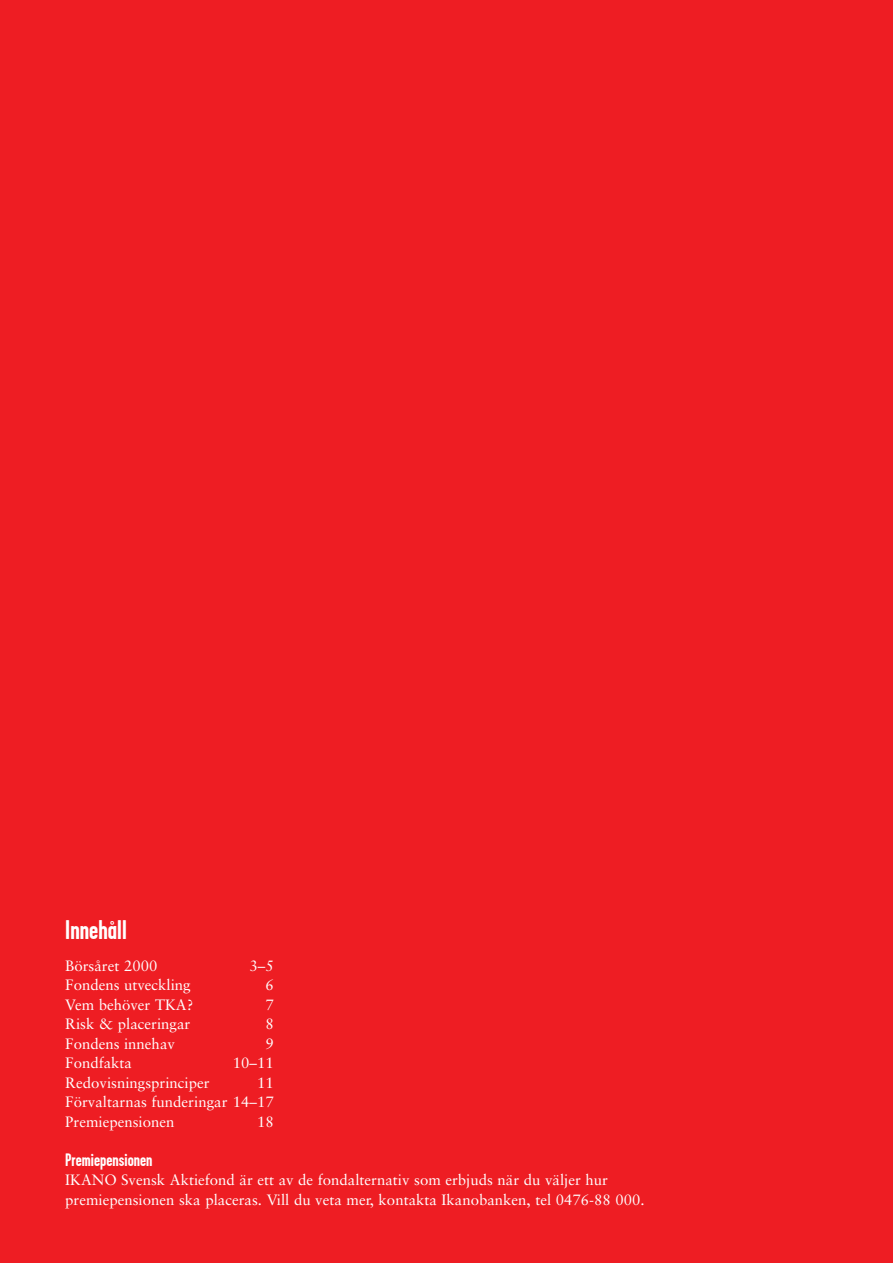
<style>
.page{position:relative;width:893px;height:1263px;background:#fff}
.page>*{position:absolute;margin:0;border:0;box-sizing:border-box;transform-origin:0 0}
.t1{font:700 27px "Garage Gothic";color:#fff}
.t2{font:700 18px "Garage Gothic";color:#fff}
.t3{font:15px/19.5px "Sabon";color:#fff;text-align:justify}
</style>
<div class="page">
<div style="left:0;top:0;width:892px;height:1263px;background:#ee1d23"></div>
<h1 class="t1" style="left:65px;top:920px;width:63px">Innehåll</h1>
<p class="t3" style="left:65px;top:957px;width:94px">Börsåret 2000</p>
<p class="t3" style="left:249px;top:957px;width:26px">3–5</p>
<p class="t3" style="left:65px;top:976px;width:127px">Fondens utveckling</p>
<p class="t3" style="left:265px;top:976px;width:10px">6</p>
<p class="t3" style="left:65px;top:996px;width:130px">Vem behöver TKA?</p>
<p class="t3" style="left:265px;top:996px;width:10px">7</p>
<p class="t3" style="left:65px;top:1015px;width:126px">Risk &amp; placeringar</p>
<p class="t3" style="left:265px;top:1015px;width:10px">8</p>
<p class="t3" style="left:65px;top:1035px;width:111px">Fondens innehav</p>
<p class="t3" style="left:265px;top:1035px;width:10px">9</p>
<p class="t3" style="left:65px;top:1054px;width:68px">Fondfakta</p>
<p class="t3" style="left:233px;top:1054px;width:42px">10–11</p>
<p class="t3" style="left:65px;top:1074px;width:146px">Redovisningsprinciper</p>
<p class="t3" style="left:65px;top:1074px;width:210px;text-indent:192px">11<br>Förvaltarnas funderingar 14–17<br>Premiepensionen</p>
<p class="t3" style="left:257px;top:1113px;width:18px">18</p>
<p class="t2" style="left:65px;top:1153px;width:89px">Premiepensionen</p>
<p class="t3" style="left:65px;top:1171px;width:581px">IKANO Svensk Aktiefond är ett av de fondalternativ som erbjuds när du väljer hur premiepensionen ska placeras. Vill du veta mer, kontakta Ikanobanken, tel 0476-88 000.</p>
</div>
